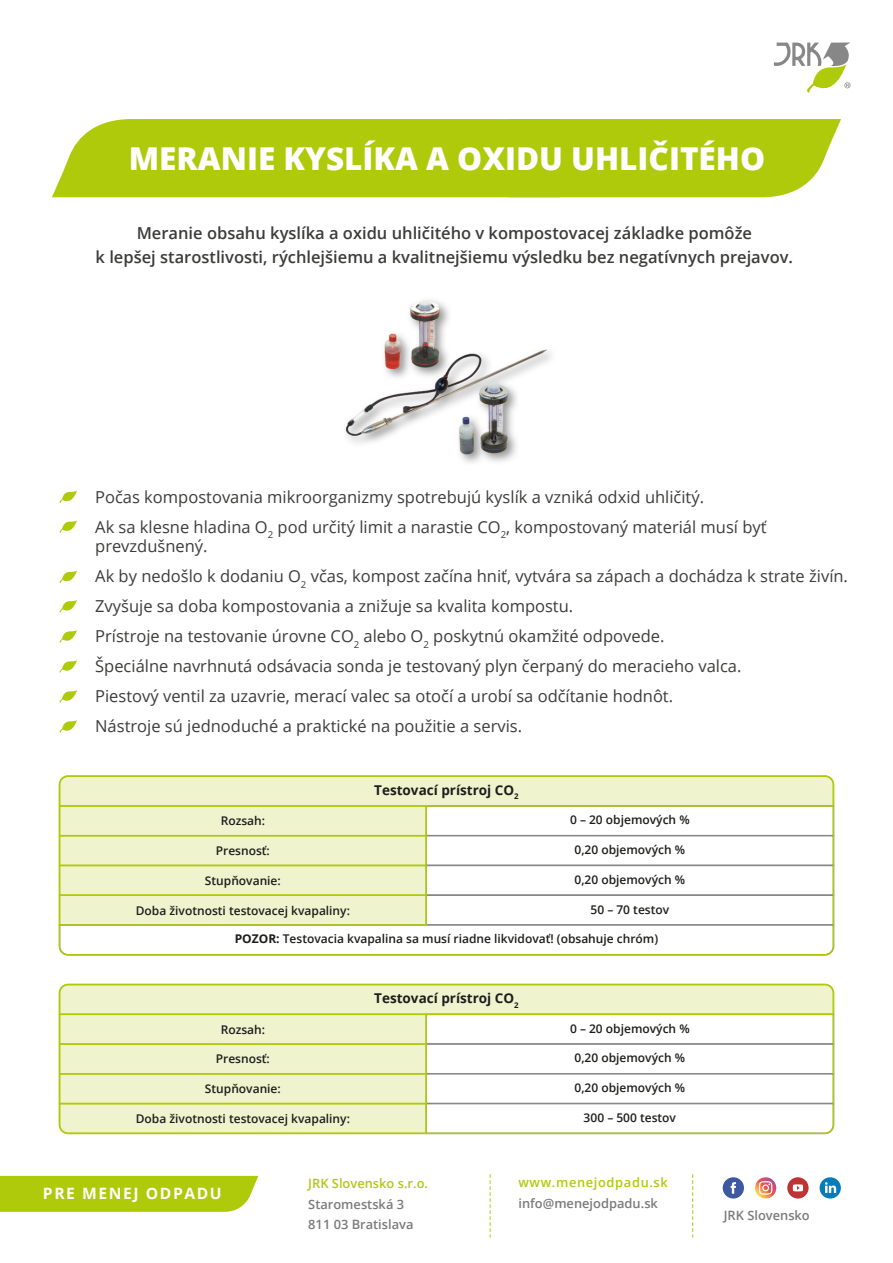
<style>
.page{position:relative;width:893px;height:1263px;background:#fff}
.page>*{position:absolute;margin:0;border:0;box-sizing:border-box;transform-origin:0 0}
.t1{font:800 31.5px "Open Sans";color:#fff}
.t2{font:16.5px/30px "Open Sans";color:#3c3c3b}
.t3{font:600 16.5px/24px "Open Sans";color:#3c3c3b;text-align:center}
.t4{font:700 15.6px "Open Sans";letter-spacing:.1em;color:#fff}
.t5{font:700 13.5px "Open Sans";color:#1d1d1b}
.t6{font:600 12.9px/20.2px "Open Sans";color:#7c7b7b}
.t7{font:600 12.9px "Open Sans";color:#afca0b}
.t8{font:600 12.9px "Open Sans";letter-spacing:.05em;color:#afca0b}
.t9{font:600 12px "Open Sans";color:#1d1d1b}
.s1{font-weight:700}
</style>
<div class="page">
<img style="left:345px;top:300px;width:207px;height:163px">
<svg style="left:59px;top:490px;width:18px;height:13px"></svg>
<svg style="left:59px;top:520px;width:18px;height:13px"></svg>
<svg style="left:59px;top:570px;width:18px;height:13px"></svg>
<svg style="left:59px;top:600px;width:18px;height:13px"></svg>
<svg style="left:59px;top:630px;width:18px;height:13px"></svg>
<svg style="left:59px;top:660px;width:18px;height:13px"></svg>
<svg style="left:59px;top:690px;width:18px;height:13px"></svg>
<svg style="left:59px;top:720px;width:18px;height:13px"></svg>
<div style="left:52px;top:119px;width:789px;height:78px;background:#afca0b"></div>
<svg style="left:774px;top:43px;width:76px;height:50px"></svg>
<div style="left:0;top:1176px;width:258px;height:36px;background:#afca0b"></div>
<svg style="left:692px;top:1174px;width:1px;height:63px"></svg>
<svg style="left:490px;top:1174px;width:1px;height:63px"></svg>
<svg style="left:723px;top:1177px;width:21px;height:21px"></svg>
<div style="left:787px;top:1177px;width:22px;height:21px;background:#be3334;border-radius:50%"></div>
<svg style="left:793px;top:1184px;width:10px;height:7px"></svg>
<svg style="left:820px;top:1177px;width:21px;height:21px"></svg>
<svg style="left:755px;top:1177px;width:21px;height:21px"></svg>
<svg style="left:759px;top:1181px;width:13px;height:14px"></svg>
<div style="left:425px;top:1043px;width:409px;height:31px;background:#fff;border:2px solid #878787"></div>
<div style="left:60px;top:1014px;width:366px;height:30px;background:#eff4cf"></div>
<div style="left:60px;top:1044px;width:366px;height:30px;background:#eff4cf"></div>
<div style="left:59px;top:1043px;width:368px;height:31px;border:2px solid #afca0b"></div>
<div style="left:425px;top:1073px;width:409px;height:31px;background:#fff;border:2px solid #878787"></div>
<div style="left:60px;top:1074px;width:366px;height:29px;background:#eff4cf"></div>
<div style="left:59px;top:1073px;width:368px;height:31px;border:2px solid #afca0b"></div>
<svg style="left:58px;top:1102px;width:777px;height:33px"></svg>
<svg style="left:58px;top:983px;width:777px;height:33px;background:#eaf0c2"></svg>
<div style="left:59px;top:984px;width:775px;height:150px;border:2px solid #afca0b;border-radius:9px"></div>
<div style="left:425px;top:835px;width:409px;height:31px;background:#fff;border:2px solid #878787"></div>
<div style="left:60px;top:806px;width:366px;height:30px;background:#eff4cf"></div>
<div style="left:60px;top:836px;width:366px;height:29px;background:#eff4cf"></div>
<div style="left:59px;top:835px;width:368px;height:31px;border:2px solid #afca0b"></div>
<div style="left:425px;top:865px;width:409px;height:31px;background:#fff;border:2px solid #878787"></div>
<div style="left:425px;top:894px;width:409px;height:32px;background:#fff;border:2px solid #878787"></div>
<div style="left:60px;top:865px;width:366px;height:30px;background:#eff4cf"></div>
<div style="left:59px;top:865px;width:368px;height:31px;border:2px solid #afca0b"></div>
<svg style="left:58px;top:923px;width:777px;height:33px"></svg>
<svg style="left:58px;top:778px;width:777px;height:29px;background:#eaf0c3"></svg>
<div style="left:59px;top:775px;width:775px;height:180px;border:2px solid #afca0b;border-radius:9px"></div>
<div style="left:60px;top:895px;width:366px;height:30px;background:#eff4cf"></div>
<div style="left:59px;top:894px;width:368px;height:32px;border:2px solid #afca0b"></div>
<h1 class="t1" style="left:129px;top:135px;width:638px">MERANIE KYSLÍKA A OXIDU UHLIČITÉHO</h1>
<p class="t3" style="left:96px;top:221px;width:699px">Meranie obsahu kyslíka a oxidu uhličitého v kompostovacej základke pomôže<br>k lepšej starostlivosti, rýchlejšiemu a kvalitnejšiemu výsledku bez negatívnych prejavov.</p>
<p class="t2" style="left:95px;top:481px;width:673px">Počas kompostovania mikroorganizmy spotrebujú kyslík a vzniká odxid uhličitý.<br>Ak sa klesne hladina O<sub>2</sub> pod určitý limit a narastie CO<sub>2</sub>, kompostovaný materiál musí byť</p>
<p class="t2" style="left:95px;top:531px;width:754px">prevzdušnený.<br>Ak by nedošlo k dodaniu O<sub>2</sub> včas, kompost začína hniť, vytvára sa zápach a dochádza k strate živín.<br>Zvyšuje sa doba kompostovania a znižuje sa kvalita kompostu.<br>Prístroje na testovanie úrovne CO<sub>2</sub> alebo O<sub>2</sub> poskytnú okamžité odpovede.<br>Špeciálne navrhnutá odsávacia sonda je testovaný plyn čerpaný do meracieho valca.<br>Piestový ventil za uzavrie, merací valec sa otočí a urobí sa odčítanie hodnôt.<br>Nástroje sú jednoduché a praktické na použitie a servis.</p>
<p class="t9" style="left:221px;top:813px;width:46px">Rozsah:</p>
<p class="t9" style="left:216px;top:842px;width:56px">Presnosť:</p>
<p class="t9" style="left:205px;top:872px;width:77px">Stupňovanie:</p>
<p class="t9" style="left:136px;top:902px;width:216px">Doba životnosti testovacej kvapaliny:</p>
<p class="t5" style="left:374px;top:780px;width:146px">Testovací prístroj CO<sub>2</sub></p>
<p class="t9" style="left:570px;top:812px;width:121px">0 – 20 objemových %</p>
<p class="t9" style="left:575px;top:841px;width:112px">0,20 objemových %</p>
<p class="t9" style="left:575px;top:871px;width:112px">0,20 objemových %</p>
<p class="t9" style="left:590px;top:901px;width:80px">50 – 70 testov</p>
<p class="t9" style="left:235px;top:931px;width:425px"><span class="s1">POZOR:</span> Testovacia kvapalina sa musí riadne likvidovať! (obsahuje chróm)</p>
<p class="t9" style="left:221px;top:1021px;width:46px">Rozsah:</p>
<p class="t9" style="left:216px;top:1051px;width:56px">Presnosť:</p>
<p class="t9" style="left:205px;top:1080px;width:77px">Stupňovanie:</p>
<p class="t9" style="left:136px;top:1110px;width:216px">Doba životnosti testovacej kvapaliny:</p>
<p class="t5" style="left:374px;top:989px;width:146px">Testovací prístroj CO<sub>2</sub></p>
<p class="t9" style="left:570px;top:1020px;width:121px">0 – 20 objemových %</p>
<p class="t9" style="left:575px;top:1050px;width:112px">0,20 objemových %</p>
<p class="t9" style="left:575px;top:1079px;width:112px">0,20 objemových %</p>
<p class="t9" style="left:584px;top:1109px;width:94px">300 – 500 testov</p>
<p class="t4" style="left:43px;top:1183px;width:180px">PRE MENEJ ODPADU</p>
<p class="t7" style="left:308px;top:1175px;width:121px">JRK Slovensko s.r.o.</p>
<p class="t6" style="left:308px;top:1193px;width:107px">Staromestská 3<br>811 03 Bratislava</p>
<p class="t8" style="left:518px;top:1174px;width:151px">www.menejodpadu.sk</p>
<p class="t6" style="left:518px;top:1192px;width:141px">info@menejodpadu.sk</p>
<p class="t6" style="left:724px;top:1205px;width:88px">JRK Slovensko</p>
</div>
